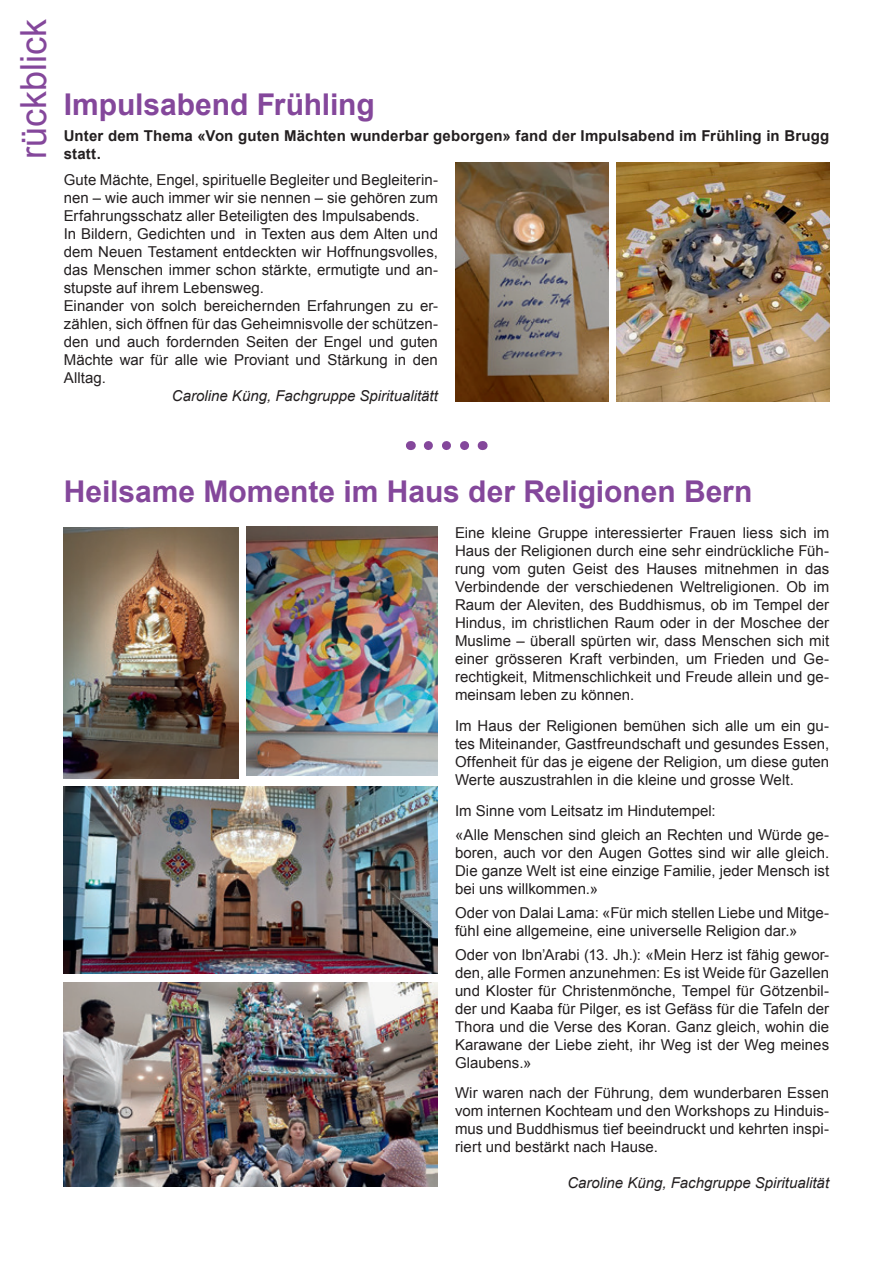
<style>
.page{position:relative;width:893px;height:1263px;background:#fff}
.page>*{position:absolute;margin:0;border:0;box-sizing:border-box;transform-origin:0 0}
.t1{font:36px "Arial";color:#84479b}
.t2{font:700 30px "Arial";color:#84479b}
.t3{font:15px/18px "Arial";letter-spacing:.005em;color:#231f20;text-align:justify}
.t4{font:700 15px/18px "Arial";letter-spacing:.01em;color:#231f20}
.t5{font:italic 15px "Arial";color:#231f20}
</style>
<div class="page">
<img style="left:455px;top:162px;width:153px;height:239px">
<img style="left:617px;top:163px;width:212px;height:238px">
<svg style="left:428px;top:441px;width:41px;height:9px"></svg>
<img style="left:64px;top:527px;width:174px;height:251px">
<img style="left:247px;top:527px;width:191px;height:249px">
<img style="left:64px;top:982px;width:374px;height:204px">
<img style="left:64px;top:787px;width:374px;height:187px">
<h1 class="t1" style="left:10px;top:159px;width:142px;rotate:-90deg">rückblick</h1>
<h2 class="t2" style="left:64px;top:85px;width:312px">Impulsabend Frühling</h2>
<p class="t4" style="left:64px;top:127px;width:767px">Unter dem Thema «Von guten Mächten wunderbar geborgen» fand der Impulsabend im Frühling in Brugg statt.</p>
<p class="t3" style="left:64px;top:171px;width:376px;text-align:left">Gute Mächte, Engel, spirituelle Begleiter und Begleiterin&shy;nen – wie auch immer wir sie nennen – sie gehören zum Erfahrungsschatz aller Beteiligten des Impulsabends.<br>In Bildern, Gedichten und in Texten aus dem Alten und dem Neuen Testament entdeckten wir Hoffnungsvolles, das Menschen immer schon stärkte, ermutigte und an&shy;stupste auf ihrem Lebensweg.<br>Einander von solch bereichernden Erfahrungen zu er&shy;zählen, sich öffnen für das Geheimnisvolle der schützen&shy;den und auch fordernden Seiten der Engel und guten Mächte war für alle wie Proviant und Stärkung in den Alltag.</p>
<p class="t5" style="left:172px;top:386px;width:267px">Caroline Küng, Fachgruppe Spiritualitätt</p>
<h2 class="t2" style="left:64px;top:472px;width:690px">Heilsame Momente im Haus der Religionen Bern</h2>
<p class="t3" style="left:455px;top:524px;width:376px">Eine kleine Gruppe interessierter Frauen liess sich im Haus der Religionen durch eine sehr eindrückliche Füh&shy;rung vom guten Geist des Hauses mitnehmen in das Verbindende der verschiedenen Weltreligionen. Ob im Raum der Aleviten, des Buddhismus, ob im Tempel der Hindus, im christlichen Raum oder in der Moschee der Muslime – überall spürten wir, dass Menschen sich mit einer grösseren Kraft verbinden, um Frieden und Ge&shy;rechtigkeit, Mitmenschlichkeit und Freude allein und ge&shy;meinsam leben zu können.</p>
<p class="t3" style="left:455px;top:717px;width:376px">Im Haus der Religionen bemühen sich alle um ein gu&shy;tes Miteinander, Gastfreundschaft und gesundes Essen, Offenheit für das je eigene der Religion, um diese guten Werte auszustrahlen in die kleine und grosse Welt.</p>
<p class="t3" style="left:455px;top:799px;width:376px;line-height:24px">Im Sinne vom Leitsatz im Hindutempel:<br>«Alle Menschen sind gleich an Rechten und Würde ge-</p>
<p class="t3" style="left:455px;top:844px;width:376px">boren, auch vor den Augen Gottes sind wir alle gleich.<br>Die ganze Welt ist eine einzige Familie, jeder Mensch ist bei uns willkommen.»</p>
<p class="t3" style="left:455px;top:903px;width:376px">Oder von Dalai Lama: «Für mich stellen Liebe und Mitge&shy;fühl eine allgemeine, eine universelle Religion dar.»</p>
<p class="t3" style="left:455px;top:945px;width:376px">Oder von Ibn’Arabi (13. Jh.): «Mein Herz ist fähig gewor&shy;den, alle Formen anzunehmen: Es ist Weide für Gazellen und Kloster für Christenmönche, Tempel für Götzenbil&shy;der und Kaaba für Pilger, es ist Gefäss für die Tafeln der Thora und die Verse des Koran. Ganz gleich, wohin die Karawane der Liebe zieht, ihr Weg ist der Weg meines Glaubens.»</p>
<p class="t3" style="left:455px;top:1084px;width:376px">Wir waren nach der Führung, dem wunderbaren Essen vom internen Kochteam und den Workshops zu Hinduis&shy;mus und Buddhismus tief beeindruckt und kehrten inspi&shy;riert und bestärkt nach Hause.</p>
<p class="t5" style="left:567px;top:1173px;width:263px">Caroline Küng, Fachgruppe Spiritualität</p>
</div>
